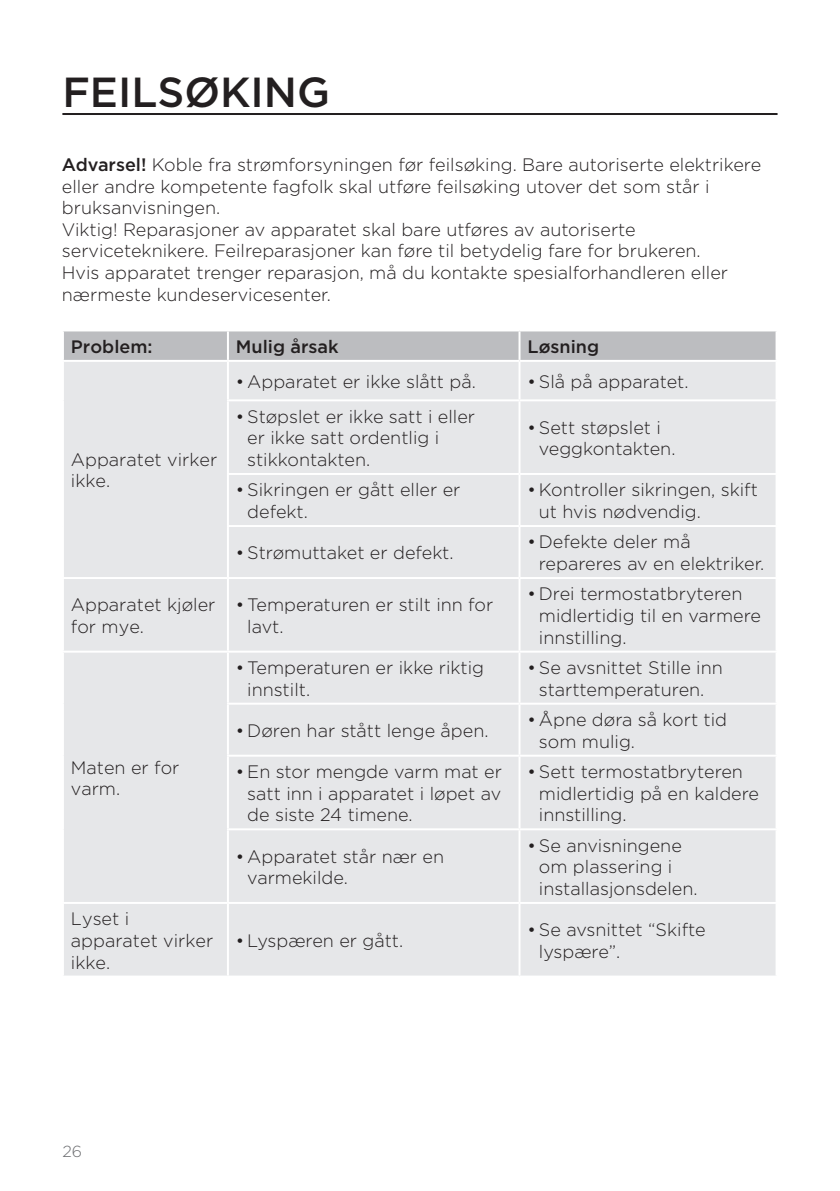
<style>
.page{position:relative;width:840px;height:1191px;background:#fff}
.page>*{position:absolute;margin:0;border:0;box-sizing:border-box;transform-origin:0 0}
.glavni_naslov{font:500 42px "Gotham";color:#231f20}
.seznam{font:300 18px/21.6px "Gotham";color:#231f20}
.tabele_tekst{font:300 18px/21.6px "Gotham";color:#231f20}
.tabele_tekst-2{font:500 18px "Gotham";color:#231f20}
.tabela_tekst{font:500 18px "Gotham";color:#231f20}
.t1{font:300 16px "Gotham";color:#6c6d70}
.s1{font-weight:500}
</style>
<div class="page">
<hr style="left:62px;top:113px;width:715px;height:2px;background:#231f20">
<div style="left:64px;top:331px;width:711px;height:29px;background:#bcbdc0"></div>
<div style="left:64px;top:362px;width:711px;height:613px;background:#e6e7e9"></div>
<hr style="left:227px;top:331px;width:2px;height:29px;background:#fff">
<hr style="left:518px;top:331px;width:2px;height:29px;background:#fff">
<hr style="left:227px;top:362px;width:2px;height:37px;background:#fff">
<hr style="left:518px;top:362px;width:2px;height:37px;background:#fff">
<hr style="left:227px;top:399px;width:292px;height:2px;background:#fff">
<hr style="left:227px;top:401px;width:2px;height:72px;background:#fff">
<hr style="left:519px;top:399px;width:258px;height:2px;background:#fff">
<hr style="left:518px;top:401px;width:2px;height:72px;background:#fff">
<hr style="left:227px;top:473px;width:292px;height:2px;background:#fff">
<hr style="left:227px;top:475px;width:2px;height:50px;background:#fff">
<hr style="left:519px;top:473px;width:258px;height:2px;background:#fff">
<hr style="left:518px;top:475px;width:2px;height:50px;background:#fff">
<hr style="left:227px;top:525px;width:292px;height:2px;background:#fff">
<hr style="left:227px;top:527px;width:2px;height:50px;background:#fff">
<hr style="left:519px;top:525px;width:258px;height:2px;background:#fff">
<hr style="left:518px;top:527px;width:2px;height:50px;background:#fff">
<hr style="left:62px;top:577px;width:166px;height:2px;background:#fff">
<hr style="left:228px;top:577px;width:291px;height:2px;background:#fff">
<hr style="left:227px;top:579px;width:2px;height:71px;background:#fff">
<hr style="left:519px;top:577px;width:258px;height:2px;background:#fff">
<hr style="left:518px;top:579px;width:2px;height:71px;background:#fff">
<hr style="left:62px;top:650px;width:166px;height:2px;background:#fff">
<hr style="left:228px;top:650px;width:291px;height:2px;background:#fff">
<hr style="left:227px;top:652px;width:2px;height:50px;background:#fff">
<hr style="left:519px;top:650px;width:258px;height:2px;background:#fff">
<hr style="left:518px;top:652px;width:2px;height:50px;background:#fff">
<hr style="left:227px;top:702px;width:292px;height:2px;background:#fff">
<hr style="left:227px;top:704px;width:2px;height:50px;background:#fff">
<hr style="left:519px;top:702px;width:258px;height:2px;background:#fff">
<hr style="left:518px;top:704px;width:2px;height:50px;background:#fff">
<hr style="left:227px;top:754px;width:292px;height:2px;background:#fff">
<hr style="left:227px;top:756px;width:2px;height:72px;background:#fff">
<hr style="left:519px;top:754px;width:258px;height:2px;background:#fff">
<hr style="left:518px;top:756px;width:2px;height:72px;background:#fff">
<hr style="left:227px;top:828px;width:292px;height:2px;background:#fff">
<hr style="left:227px;top:830px;width:2px;height:72px;background:#fff">
<hr style="left:519px;top:828px;width:258px;height:2px;background:#fff">
<hr style="left:518px;top:830px;width:2px;height:72px;background:#fff">
<hr style="left:62px;top:902px;width:166px;height:2px;background:#fff">
<hr style="left:228px;top:902px;width:291px;height:2px;background:#fff">
<hr style="left:227px;top:904px;width:2px;height:71px;background:#fff">
<hr style="left:519px;top:902px;width:258px;height:2px;background:#fff">
<hr style="left:518px;top:904px;width:2px;height:71px;background:#fff">
<p class="glavni_naslov" style="left:62px;top:65px;width:269px">FEILSØKING</p>
<p class="seznam" style="left:62px;top:153px;width:700px"><span class="s1">Advarsel!</span> Koble fra strømforsyningen før feilsøking. Bare autoriserte elektrikere eller andre kompetente fagfolk skal utføre feilsøking utover det som står i bruksanvisningen.</p>
<p class="seznam" style="left:62px;top:218px;width:667px">Viktig! Reparasjoner av apparatet skal bare utføres av autoriserte serviceteknikere. Feilreparasjoner kan føre til betydelig fare for brukeren.<br>Hvis apparatet trenger reparasjon, må du kontakte spesialforhandleren eller nærmeste kundeservicesenter.</p>
<p class="tabela_tekst" style="left:71px;top:335px;width:83px">Problem:</p>
<p class="tabele_tekst-2" style="left:236px;top:335px;width:104px">Mulig årsak</p>
<p class="tabele_tekst-2" style="left:527px;top:335px;width:73px">Løsning</p>
<p class="tabele_tekst" style="left:71px;top:448px;width:148px">Apparatet virker ikke.</p>
<p class="seznam" style="left:236px;top:370px;width:241px">• Apparatet er ikke slått på.</p>
<p class="seznam" style="left:527px;top:370px;width:162px">• Slå på apparatet.</p>
<p class="seznam" style="left:247px;top:405px;width:229px;text-indent:-11px">• Støpslet er ikke satt i eller er ikke satt ordentlig i stikkontakten.</p>
<p class="seznam" style="left:538px;top:416px;width:138px;text-indent:-11px">• Sett støpslet i veggkontakten.</p>
<p class="seznam" style="left:247px;top:479px;width:214px;text-indent:-11px">• Sikringen er gått eller er defekt.</p>
<p class="seznam" style="left:538px;top:479px;width:220px;text-indent:-11px">• Kontroller sikringen, skift ut hvis nødvendig.</p>
<p class="seznam" style="left:236px;top:541px;width:219px">• Strømuttaket er defekt.</p>
<p class="seznam" style="left:538px;top:531px;width:227px;text-indent:-11px">• Defekte deler må repareres av en elektriker.</p>
<p class="tabele_tekst" style="left:71px;top:593px;width:146px">Apparatet kjøler for mye.</p>
<p class="seznam" style="left:247px;top:593px;width:247px;text-indent:-11px">• Temperaturen er stilt inn for lavt.</p>
<p class="seznam" style="left:538px;top:583px;width:223px;text-indent:-11px">• Drei termostatbryteren midlertidig til en varmere innstilling.</p>
<p class="tabele_tekst" style="left:71px;top:756px;width:110px">Maten er for varm.</p>
<p class="tabele_tekst" style="left:71px;top:907px;width:144px">Lyset i apparatet virker ikke.</p>
<p class="seznam" style="left:247px;top:656px;width:238px;text-indent:-11px">• Temperaturen er ikke riktig innstilt.</p>
<p class="seznam" style="left:527px;top:656px;width:197px;text-align:center">• Se avsnittet Stille inn starttemperaturen.</p>
<p class="seznam" style="left:236px;top:719px;width:254px">• Døren har stått lenge åpen.</p>
<p class="seznam" style="left:538px;top:708px;width:190px;text-indent:-11px">• Åpne døra så kort tid som mulig.</p>
<p class="seznam" style="left:247px;top:760px;width:256px;text-align:justify;text-indent:-11px">• En stor mengde varm mat er satt inn i apparatet i løpet av de siste 24 timene.</p>
<p class="seznam" style="left:538px;top:760px;width:221px;text-indent:-11px">• Sett termostatbryteren midlertidig på en kaldere innstilling.</p>
<p class="seznam" style="left:247px;top:845px;width:198px;text-indent:-11px">• Apparatet står nær en varmekilde.</p>
<p class="seznam" style="left:538px;top:834px;width:160px;text-indent:-11px">• Se anvisningene om plassering i installasjonsdelen.</p>
<p class="seznam" style="left:236px;top:929px;width:169px">• Lyspæren er gått.</p>
<p class="seznam" style="left:538px;top:918px;width:168px;text-indent:-11px">• Se avsnittet “Skifte lyspære”.</p>
<p class="t1" style="left:62px;top:1140px;width:21px">26</p>
</div>
